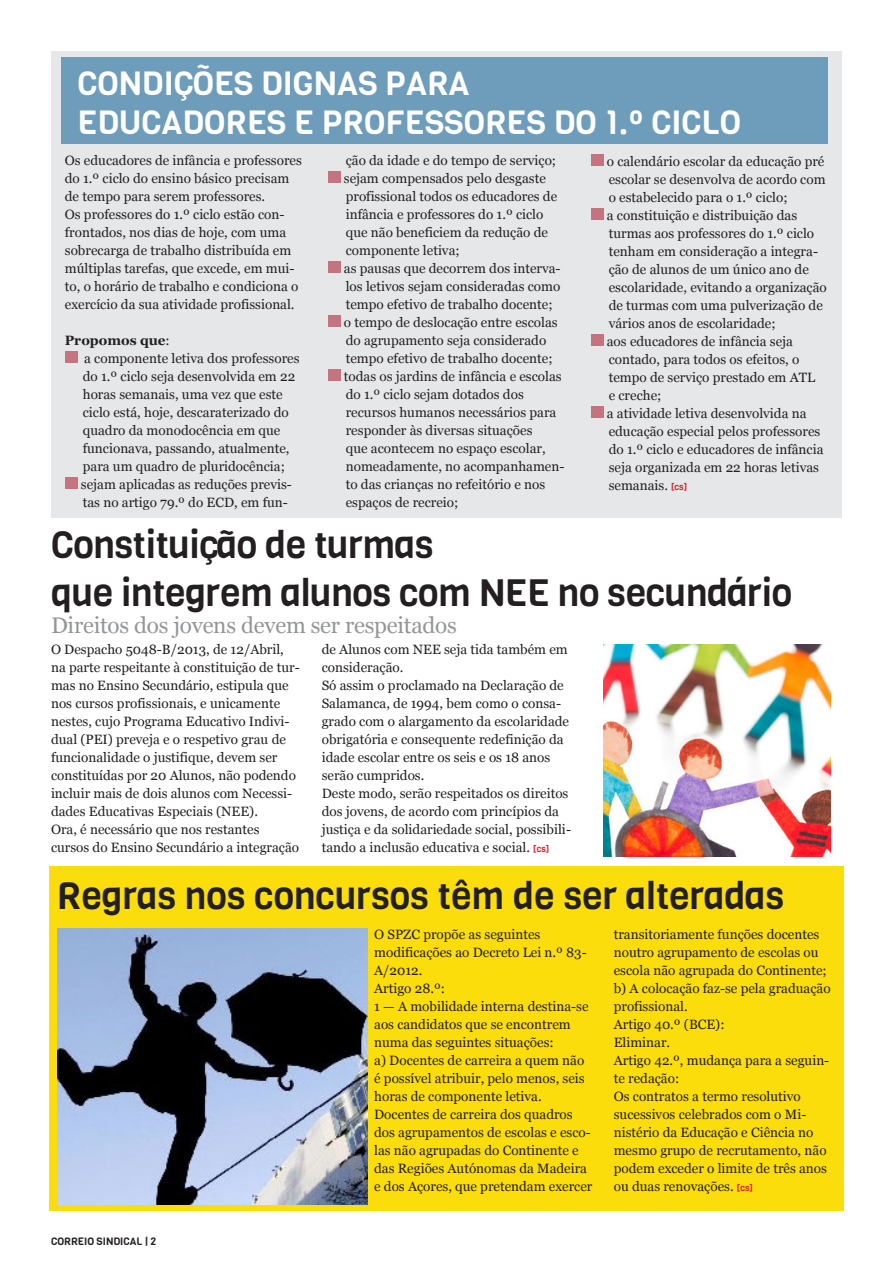
<style>
.page{position:relative;width:893px;height:1263px;background:#fff}
.page>*{position:absolute;margin:0;border:0;box-sizing:border-box;transform-origin:0 0}
.Lista{font:37.5px "Viga";letter-spacing:-.01em;color:#231f20}
.t1{font:33px "Viga";color:#fff}
.t2{font:22.5px "Georgia";letter-spacing:-.01em;color:#939598}
.texto{font:13.5px/18px "Georgia";color:#231f20}
.Lista-2{font:13.5px/18px "Georgia";color:#231f20}
.t3{font:700 13.5px "Georgia";color:#231f20}
.t4{font:10.5px "Viga";color:#231f20}
.s1{font-weight:400}
.s2{font-family:"Viga";font-size:9px;color:#d1232a}
</style>
<div class="page">
<img style="left:603px;top:644px;width:228px;height:213px">
<div style="left:51px;top:51px;width:791px;height:466px;background:#e6e7e9"></div>
<div style="left:62px;top:57px;width:766px;height:86px;background:#6e9dbb"></div>
<div style="left:49px;top:866px;width:795px;height:345px;background:#fadd0b"></div>
<img style="left:58px;top:929px;width:309px;height:275px">
<div style="left:65px;top:351px;width:13px;height:12px;background:#c4747f"></div>
<div style="left:65px;top:477px;width:13px;height:12px;background:#c4747f"></div>
<div style="left:328px;top:171px;width:13px;height:12px;background:#c4747f"></div>
<div style="left:328px;top:261px;width:13px;height:12px;background:#c4747f"></div>
<div style="left:328px;top:315px;width:13px;height:12px;background:#c4747f"></div>
<div style="left:328px;top:369px;width:13px;height:12px;background:#c4747f"></div>
<div style="left:591px;top:154px;width:13px;height:12px;background:#c4747f"></div>
<div style="left:591px;top:208px;width:13px;height:12px;background:#c4747f"></div>
<div style="left:591px;top:334px;width:13px;height:12px;background:#c4747f"></div>
<div style="left:591px;top:406px;width:13px;height:12px;background:#c4747f"></div>
<p class="t1" style="left:78px;top:61px;width:394px">CONDIÇÕES DIGNAS PARA</p>
<p class="t1" style="left:78px;top:101px;width:665px">EDUCADORES E PROFESSORES DO 1.º CICLO</p>
<p class="texto" style="left:65px;top:151px;width:239px">Os educadores de infância e professores do 1.º ciclo do ensino básico precisam de tempo para serem professores.</p>
<p class="texto" style="left:65px;top:205px;width:235px">Os professores do 1.º ciclo estão con&shy;frontados, nos dias de hoje, com uma sobrecarga de trabalho distribuída em múltiplas tarefas, que excede, em mui&shy;to, o horário de trabalho e condiciona o exercício da sua atividade profissional.</p>
<p class="t3" style="left:65px;top:332px;width:107px">Propomos que<span class="s1">:</span></p>
<p class="Lista-2" style="left:83px;top:349px;width:218px">a componente letiva dos professores do 1.º ciclo seja desenvolvida em 22 horas semanais, uma vez que este ciclo está, hoje, descaraterizado do quadro da monodocência em que funcionava, passando, atualmente, para um quadro de pluridocência;</p>
<p class="Lista-2" style="left:81px;top:475px;width:212px">sejam aplicadas as reduções previs&shy;tas no artigo 79.º do ECD, em fun-</p>
<p class="Lista-2" style="left:346px;top:151px;width:212px">ção da idade e do tempo de serviço;</p>
<p class="Lista-2" style="left:344px;top:169px;width:215px">sejam compensados pelo desgaste profissional todos os educadores de infância e professores do 1.º ciclo que não beneficiem da redução de componente letiva;</p>
<p class="Lista-2" style="left:344px;top:259px;width:218px;text-align:justify">as pausas que decorrem dos interva&shy;los letivos sejam consideradas como tempo efetivo de trabalho docente;</p>
<p class="Lista-2" style="left:344px;top:313px;width:215px">o tempo de deslocação entre escolas do agrupamento seja considerado tempo efetivo de trabalho docente;</p>
<p class="Lista-2" style="left:344px;top:367px;width:222px">todas os jardins de infância e escolas do 1.º ciclo sejam dotados dos recursos humanos necessários para responder às diversas situações<br>que acontecem no espaço escolar, nomeadamente, no acompanhamen&shy;to das crianças no refeitório e nos espaços de recreio;</p>
<p class="Lista-2" style="left:607px;top:153px;width:220px;text-align:justify">o calendário escolar da educação pré escolar se desenvolva de acordo com o estabelecido para o 1.º ciclo;</p>
<p class="Lista-2" style="left:607px;top:207px;width:221px">a constituição e distribuição das turmas aos professores do 1.º ciclo tenham em consideração a integra&shy;ção de alunos de um único ano de escolaridade, evitando a organização de turmas com uma pulverização de vários anos de escolaridade;</p>
<p class="Lista-2" style="left:607px;top:333px;width:210px">aos educadores de infância seja contado, para todos os efeitos, o tempo de serviço prestado em ATL e creche;</p>
<p class="Lista-2" style="left:607px;top:405px;width:218px">a atividade letiva desenvolvida na educação especial pelos professores do 1.º ciclo e educadores de infância seja organizada em 22 horas letivas semanais. <span class="s2">[cs]</span></p>
<p class="Lista" style="left:51px;top:519px;width:384px">Constituição de turmas</p>
<p class="Lista" style="left:51px;top:567px;width:742px">que integrem alunos com NEE no secundário</p>
<p class="t2" style="left:51px;top:612px;width:407px">Direitos dos jovens devem ser respeitados</p>
<p class="texto" style="left:51px;top:640px;width:250px">O Despacho 5048-B/2013, de 12/Abril, na parte respeitante à constituição de tur&shy;mas no Ensino Secundário, estipula que nos cursos profissionais, e unicamente nestes, cujo Programa Educativo Indivi&shy;dual (PEI) preveja e o respetivo grau de funcionalidade o justifique, devem ser constituídas por 20 Alunos, não podendo incluir mais de dois alunos com Necessi&shy;dades Educativas Especiais (NEE).</p>
<p class="texto" style="left:51px;top:820px;width:250px">Ora, é necessário que nos restantes cursos do Ensino Secundário a integração</p>
<p class="texto" style="left:322px;top:640px;width:248px">de Alunos com NEE seja tida também em consideração.</p>
<p class="texto" style="left:322px;top:676px;width:249px">Só assim o proclamado na Declaração de Salamanca, de 1994, bem como o consa&shy;grado com o alargamento da escolaridade obrigatória e consequente redefinição da idade escolar entre os seis e os 18 anos serão cumpridos.</p>
<p class="texto" style="left:322px;top:784px;width:251px">Deste modo, serão respeitados os direitos dos jovens, de acordo com princípios da justiça e da solidariedade social, possibili&shy;tando a inclusão educativa e social. <span class="s2">[cs]</span></p>
<p class="Lista" style="left:57px;top:871px;width:729px">Regras nos concursos têm de ser alteradas</p>
<p class="t4" style="left:51px;top:1234px;width:107px">CORREIO SINDICAL | 2</p>
<p class="texto" style="left:374px;top:925px;width:214px">O SPZC propõe as seguintes modificações ao Decreto Lei n.º 83-<br>A/2012.</p>
<p class="texto" style="left:374px;top:979px;width:72px">Artigo 28.º:</p>
<p class="texto" style="left:374px;top:997px;width:216px">1 — A mobilidade interna destina-se aos candidatos que se encontrem numa das seguintes situações:</p>
<p class="texto" style="left:374px;top:1051px;width:212px;text-align:justify">a) Docentes de carreira a quem não é possível atribuir, pelo menos, seis horas de componente letiva.</p>
<p class="texto" style="left:374px;top:1105px;width:220px">Docentes de carreira dos quadros dos agrupamentos de escolas e esco&shy;las não agrupadas do Continente e das Regiões Autónomas da Madeira e dos Açores, que pretendam exercer</p>
<p class="texto" style="left:614px;top:925px;width:214px">transitoriamente funções docentes noutro agrupamento de escolas ou escola não agrupada do Continente;</p>
<p class="texto" style="left:614px;top:979px;width:218px">b) A colocação faz-se pela graduação profissional.</p>
<p class="texto" style="left:614px;top:1015px;width:112px">Artigo 40.º (BCE):</p>
<p class="texto" style="left:614px;top:1033px;width:58px">Eliminar.</p>
<p class="texto" style="left:614px;top:1051px;width:217px">Artigo 42.º, mudança para a seguin&shy;te redação:</p>
<p class="texto" style="left:614px;top:1087px;width:215px">Os contratos a termo resolutivo sucessivos celebrados com o Mi&shy;nistério da Educação e Ciência no mesmo grupo de recrutamento, não podem exceder o limite de três anos ou duas renovações. <span class="s2">[cs]</span></p>
</div>
